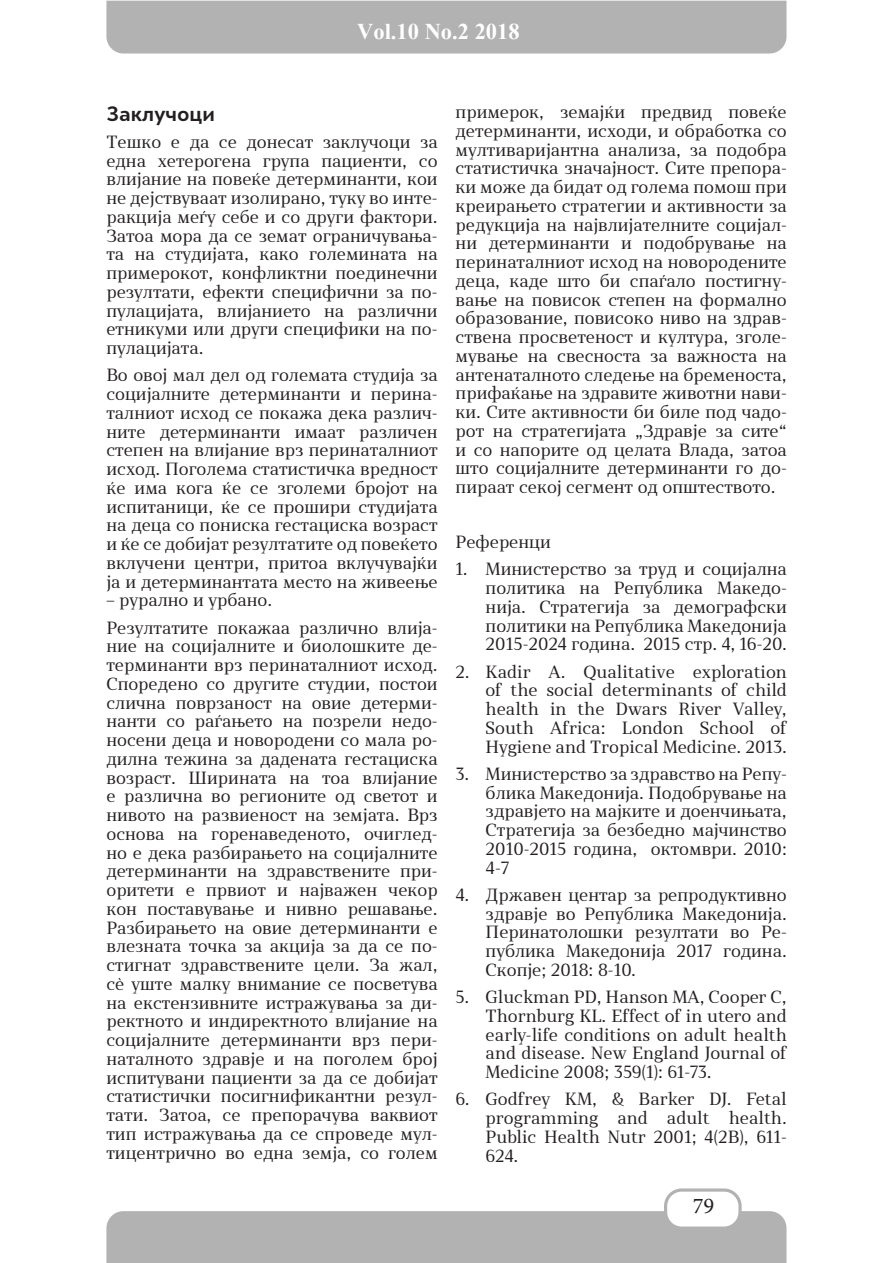
<style>
.page{position:relative;width:893px;height:1263px;background:#fff}
.page>*{position:absolute;margin:0;border:0;box-sizing:border-box;transform-origin:0 0}
.t1{font:700 22.5px "Times New Roman";color:#fff}
.t2{font:22.5px "Minion Pro";color:#231f20}
.t3{font:700 19.5px "Skola Sans";color:#231f20}
.t4{font:16.5px/18.8px "Skola Serif";color:#231f20;text-align:justify}
.s1{font-style:inherit}
</style>
<div class="page">
<div style="left:106px;top:1211px;width:680px;height:52px;background:#b2b2b2"></div>
<div style="left:666px;top:1190px;width:74px;height:38px;background:#fff;border-radius:16px"></div>
<div style="left:664px;top:1188px;width:78px;height:42px;border:3px solid #b2b2b2;border-radius:16px"></div>
<div style="left:106px;top:1px;width:680px;height:53px;background:#b2b2b2"></div>
<p class="t1" style="left:357px;top:16px;width:164px">Vol.10 No.<span class="s1">2</span> 2018</p>
<p class="t3" style="left:106px;top:101px;width:110px">Заклучоци</p>
<p class="t4" style="left:106px;top:132px;width:333px">Тешко е да се донесат заклучоци за една хетерогена група пациенти, со влијание на повеќе детерминанти, кои не дејствуваат изолирано, туку во инте&shy;ракција меѓу себе и со други фактори.<br>Затоа мора да се земат ограничувања&shy;та на студијата, како големината на примерокот, конфликтни поединечни резултати, ефекти специфични за по&shy;пулацијата, влијанието на различни етникуми или други специфики на по&shy;пулацијата.</p>
<p class="t4" style="left:106px;top:366px;width:333px">Во овој мал дел од големата студија за социјалните детерминанти и перина&shy;талниот исход се покажа дека различ&shy;ните детерминанти имаат различен степен на влијание врз перинаталниот исход. Поголема статистичка вредност ќе има кога ќе се зголеми бројот на испитаници, ќе се прошири студијата на деца со пониска гестациска возраст и ќе се добијат резултатите од повеќето вклучени центри, притоа вклучувајќи ја и детерминантата место на живеење</p>
<p class="t4" style="left:106px;top:591px;width:167px">– рурално и урбано.</p>
<p class="t4" style="left:106px;top:618px;width:333px">Резултатите покажаа различно влија&shy;ние на социјалните и биолошките де&shy;терминанти врз перинаталниот исход.<br>Споредено со другите студии, постои слична поврзаност на овие детерми&shy;нанти со раѓањето на позрели недо&shy;носени деца и новородени со мала ро&shy;дилна тежина за дадената гестациска возраст. Ширината на тоа влијание е различна во регионите од светот и нивото на развиеност на земјата. Врз основа на горенаведеното, очиглед&shy;но е дека разбирањето на социјалните детерминанти на здравствените при&shy;оритети е првиот и најважен чекор кон поставување и нивно решавање.<br>Разбирањето на овие детерминанти е влезната точка за акција за да се по&shy;стигнат здравствените цели. За жал, сѐ уште малку внимание се посветува на екстензивните истражувања за ди&shy;ректното и индиректното влијание на социјалните детерминанти врз пери&shy;наталното здравје и на поголем број испитувани пациенти за да се добијат статистички посигнификантни резул&shy;тати. Затоа, се препорачува ваквиот тип истражувања да се спроведе мул&shy;тицентрично во една земја, со голем</p>
<p class="t4" style="left:456px;top:103px;width:333px">примерок, земајќи предвид повеќе детерминанти, исходи, и обработка со мултиваријантна анализа, за подобра статистичка значајност. Сите препора&shy;ки може да бидат од голема помош при креирањето стратегии и активности за редукција на највлијателните социјал&shy;ни детерминанти и подобрување на перинаталниот исход на новородените деца, каде што би спаѓало постигну&shy;вање на повисок степен на формално образование, повисоко ниво на здрав&shy;ствена просветеност и култура, зголе&shy;мување на свесноста за важноста на антенаталното следење на бременоста, прифаќање на здравите животни нави&shy;ки. Сите активности би биле под чадо&shy;рот на стратегијата „Здравје за сите“ и со напорите од целата Влада, затоа што социјалните детерминанти го до&shy;пираат секој сегмент од општеството.</p>
<p class="t4" style="left:456px;top:532px;width:97px">Референци</p>
<p class="t4" style="left:486px;top:560px;width:303px;text-indent:-30px">1. Министерство за труд и социјална политика на Република Македо&shy;нија. Стратегија за демографски политики на Република Македонија 2015-2024 година. 2015 стр. 4, 16-20.</p>
<p class="t4" style="left:486px;top:662px;width:303px;text-indent:-30px">2. Kadir A. Qualitative exploration of the social determinants of child health in the Dwars River Valley, South Africa: London School of Hygiene and Tropical Medicine. 2013.</p>
<p class="t4" style="left:486px;top:764px;width:303px;text-indent:-30px">3. Министерство за здравство на Репу&shy;блика Македонија. Подобрување на здравјето на мајките и доенчињата, Стратегија за безбедно мајчинство 2010-2015 година, октомври. 2010:<br>4-7</p>
<p class="t4" style="left:486px;top:885px;width:303px;text-indent:-30px">4. Државен центар за репродуктивно здравје во Република Македонија.<br>Перинатолошки резултати во Ре&shy;публика Македонија 2017 година.<br>Скопје; 2018: 8-10.</p>
<p class="t4" style="left:486px;top:987px;width:303px;text-indent:-30px">5. Gluckman PD, Hanson MA, Cooper C, Thornburg KL. Effect of in utero and early-life conditions on adult health and disease. New England Journal of Medicine 2008; 359(1): 61-73.</p>
<p class="t4" style="left:486px;top:1090px;width:303px;text-indent:-30px">6. Godfrey KM, &amp; Barker DJ. Fetal programming and adult health.<br>Public Health Nutr 2001; 4(2B), 611- 624.</p>
<h1 class="t2" style="left:693px;top:1191px;width:23px">79</h1>
</div>
